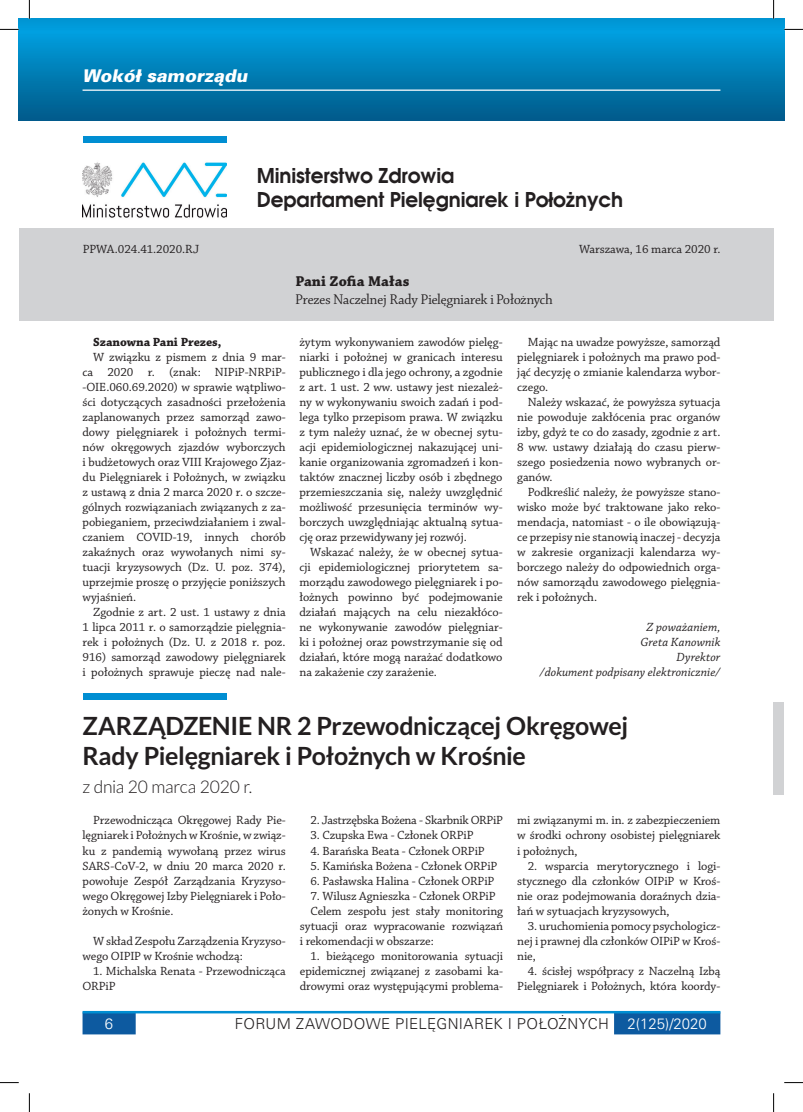
<style>
.page{position:relative;width:803px;height:1112px;background:#fff}
.page>*{position:absolute;margin:0;border:0;box-sizing:border-box;transform-origin:0 0}
.t1{font:700 25px/30px "Lato";letter-spacing:-.01em;color:#231f20}
.t2{font:700 20px/24px "Avalon";letter-spacing:-.005em;color:#231f20}
.t3{font:300 17.5px "Lato";letter-spacing:-.01em;color:#231f20}
.t4{font:italic 17.5px "USA Black";color:#fff}
.t5{font:15px "USA Light";letter-spacing:.02em;color:#231f20}
.t6{font:15px "Chaparral Pro Disp";letter-spacing:.005em;color:#231f20}
.t7{font:700 15px "Chaparral Pro";letter-spacing:.005em;color:#231f20}
.t8{font:15px "USA Light";color:#fff}
.t9{font:12.5px/15px "Chaparral Pro";letter-spacing:-.01em;color:#231f20;text-align:justify}
.t10{font:italic 12.5px/15px "Chaparral Pro";letter-spacing:.005em;color:#231f20;text-align:right}
.t11{font:700 12.5px "Chaparral Pro";letter-spacing:-.005em;color:#231f20}
.s1{color:#fff}
</style>
<div class="page">
<div style="left:19px;top:19px;width:754px;height:101px;background:linear-gradient(to bottom,#00a5e6,#005b8b)"></div>
<svg style="left:83px;top:1013px;width:637px;height:21px"></svg>
<hr style="left:83px;top:1010px;width:637px;height:3px;background:#008ed2">
<svg style="left:773px;top:19px;width:11px;height:101px"></svg>
<div style="left:773px;top:702px;width:11px;height:92px;background:#d1d2d4"></div>
<div style="left:19px;top:228px;width:754px;height:92px;background:#d1d2d4"></div>
<div style="left:83px;top:136px;width:144px;height:7px;background:#008ed2"></div>
<img style="left:83px;top:162px;width:143px;height:56px">
<div style="left:83px;top:692px;width:143px;height:7px;background:#008ed2"></div>
<hr style="left:83px;top:89px;width:637px;height:2px;background:#fff">
<svg style="left:0;top:29px;width:19px;height:1px"></svg>
<svg style="left:784px;top:29px;width:19px;height:1px"></svg>
<svg style="left:0;top:1082px;width:19px;height:1px"></svg>
<svg style="left:784px;top:1082px;width:19px;height:1px"></svg>
<svg style="left:29px;top:0;width:1px;height:19px"></svg>
<svg style="left:29px;top:1093px;width:1px;height:18px"></svg>
<svg style="left:773px;top:0;width:1px;height:19px"></svg>
<svg style="left:773px;top:1093px;width:1px;height:18px"></svg>
<h3 class="t4" style="left:83px;top:66px;width:167px">Wokół samorządu</h3>
<h2 class="t2" style="left:257px;top:163px;width:368px">Ministerstwo Zdrowia<br>Departament Pielęgniarek i Położnych</h2>
<p class="t9" style="left:83px;top:242px;width:118px">PPWA.024.41.2020.RJ</p>
<p class="t9" style="left:579px;top:242px;width:143px">Warszawa, 16 marca 2020 r.</p>
<p class="t7" style="left:295px;top:272px;width:115px">Pani Zofia Małas</p>
<p class="t6" style="left:295px;top:292px;width:259px">Prezes Naczelnej Rady Pielęgniarek i Położnych</p>
<p class="t11" style="left:93px;top:334px;width:130px">Szanowna Pani Prezes,</p>
<p class="t9" style="left:83px;top:350px;width:205px;text-indent:11px">W związku z pismem z dnia 9 mar&shy;ca 2020 r. (znak: NIPiP-NRPiP--OIE.060.69.2020) w sprawie wątpliwo&shy;ści dotyczących zasadności przełożenia zaplanowanych przez samorząd zawo&shy;dowy pielęgniarek i położnych termi&shy;nów okręgowych zjazdów wyborczych i budżetowych oraz VIII Krajowego Zjaz&shy;du Pielęgniarek i Położnych, w związku z ustawą z dnia 2 marca 2020 r. o szcze&shy;gólnych rozwiązaniach związanych z za&shy;pobieganiem, przeciwdziałaniem i zwal&shy;czaniem COVID-19, innych chorób zakaźnych oraz wywołanych nimi sy&shy;tuacji kryzysowych (Dz. U. poz. 374), uprzejmie proszę o przyjęcie poniższych wyjaśnień.</p>
<p class="t9" style="left:83px;top:605px;width:205px;text-indent:11px">Zgodnie z art. 2 ust. 1 ustawy z dnia 1 lipca 2011 r. o samorządzie pielęgnia&shy;rek i położnych (Dz. U. z 2018 r. poz.<br>916) samorząd zawodowy pielęgniarek i położnych sprawuje pieczę nad nale-</p>
<p class="t9" style="left:299px;top:335px;width:205px">żytym wykonywaniem zawodów pielęg&shy;niarki i położnej w granicach interesu publicznego i dla jego ochrony, a zgodnie z art. 1 ust. 2 ww. ustawy jest niezależ&shy;ny w wykonywaniu swoich zadań i pod&shy;lega tylko przepisom prawa. W związku z tym należy uznać, że w obecnej sytu&shy;acji epidemiologicznej nakazującej uni&shy;kanie organizowania zgromadzeń i kon&shy;taktów znacznej liczby osób i zbędnego przemieszczania się, należy uwzględnić możliwość przesunięcia terminów wy&shy;borczych uwzględniając aktualną sytua&shy;cję oraz przewidywany jej rozwój.</p>
<p class="t9" style="left:299px;top:545px;width:205px;text-indent:11px">Wskazać należy, że w obecnej sytua&shy;cji epidemiologicznej priorytetem sa&shy;morządu zawodowego pielęgniarek i po&shy;łożnych powinno być podejmowanie działań mających na celu niezakłóco&shy;ne wykonywanie zawodów pielęgniar&shy;ki i położnej oraz powstrzymanie się od działań, które mogą narażać dodatkowo na zakażenie czy zarażenie.</p>
<p class="t9" style="left:517px;top:335px;width:205px;text-indent:11px">Mając na uwadze powyższe, samorząd pielęgniarek i położnych ma prawo pod&shy;jąć decyzję o zmianie kalendarza wybor&shy;czego.</p>
<p class="t9" style="left:517px;top:395px;width:205px;text-indent:11px">Należy wskazać, że powyższa sytuacja nie powoduje zakłócenia prac organów izby, gdyż te co do zasady, zgodnie z art.<br>8 ww. ustawy działają do czasu pierw&shy;szego posiedzenia nowo wybranych or&shy;ganów.</p>
<p class="t9" style="left:517px;top:485px;width:205px;text-indent:11px">Podkreślić należy, że powyższe stano&shy;wisko może być traktowane jako reko&shy;mendacja, natomiast - o ile obowiązują&shy;ce przepisy nie stanowią inaczej - decyzja w zakresie organizacji kalendarza wy&shy;borczego należy do odpowiednich orga&shy;nów samorządu zawodowego pielęgnia&shy;rek i położnych.</p>
<p class="t10" style="left:540px;top:620px;width:182px">Z poważaniem,<br>Greta Kanownik<br>Dyrektor<br>/dokument podpisany elektronicznie/</p>
<h1 class="t1" style="left:83px;top:710px;width:547px">ZARZĄDZENIE NR 2 Przewodniczącej Okręgowej<br>Rady Pielęgniarek i Położnych w Krośnie</h1>
<h3 class="t3" style="left:83px;top:777px;width:171px">z dnia 20 marca 2020 r.</h3>
<p class="t9" style="left:517px;top:813px;width:205px">mi związanymi m. in. z zabezpieczeniem w środki ochrony osobistej pielęgniarek i położnych,</p>
<p class="t9" style="left:517px;top:858px;width:205px;text-indent:11px">2. wsparcia merytorycznego i logi&shy;stycznego dla członków OIPiP w Kroś&shy;nie oraz podejmowania doraźnych dzia&shy;łań w sytuacjach kryzysowych,</p>
<p class="t9" style="left:517px;top:918px;width:205px;text-indent:11px">3. uruchomienia pomocy psychologicz&shy;nej i prawnej dla członków OIPiP w Kroś&shy;nie,</p>
<p class="t9" style="left:517px;top:963px;width:205px;text-align:right">4. ścisłej współpracy z Naczelną Izbą<br>Pielęgniarek i Położnych, która koordy-</p>
<p class="t9" style="left:83px;top:813px;width:205px;text-indent:11px">Przewodnicząca Okręgowej Rady Pie&shy;lęgniarek i Położnych w Krośnie, w związ&shy;ku z pandemią wywołaną przez wirus SARS-CoV-2, w dniu 20 marca 2020 r. powołuje Zespół Zarządzania Kryzyso&shy;wego Okręgowej Izby Pielęgniarek i Poło&shy;żonych w Krośnie.</p>
<p class="t9" style="left:83px;top:933px;width:205px;text-indent:11px">W skład Zespołu Zarządzenia Kryzyso&shy;wego OIPIP w Krośnie wchodzą:</p>
<p class="t9" style="left:83px;top:963px;width:205px;text-indent:11px">1. Michalska Renata - Przewodnicząca<br>ORPiP</p>
<p class="t9" style="left:310px;top:813px;width:194px">2. Jastrzębska Bożena - Skarbnik ORPiP</p>
<p class="t9" style="left:310px;top:828px;width:164px">3. Czupska Ewa - Członek ORPiP</p>
<p class="t9" style="left:310px;top:843px;width:176px">4. Barańska Beata - Członek ORPiP</p>
<p class="t9" style="left:310px;top:858px;width:188px">5. Kamińska Bożena - Członek ORPiP</p>
<p class="t9" style="left:310px;top:873px;width:185px">6. Pasławska Halina - Członek ORPiP</p>
<p class="t9" style="left:310px;top:888px;width:186px">7. Wilusz Agnieszka - Członek ORPiP</p>
<p class="t9" style="left:310px;top:903px;width:194px">Celem zespołu jest stały monitoring</p>
<p class="t9" style="left:300px;top:918px;width:205px">sytuacji oraz wypracowanie rozwiązań</p>
<p class="t9" style="left:300px;top:933px;width:135px">i rekomendacji w obszarze:</p>
<p class="t9" style="left:300px;top:948px;width:205px;text-indent:11px">1. bieżącego monitorowania sytuacji epidemicznej związanej z zasobami ka&shy;drowymi oraz występującymi problema-</p>
<p class="t8" style="left:105px;top:1015px;width:10px">6</p>
<p class="t5" style="left:235px;top:1015px;width:474px">FORUM ZAWODOWE PIELĘGNIAREK I POŁOŻNYCH <span class="s1">2(125)/2020</span></p>
</div>
